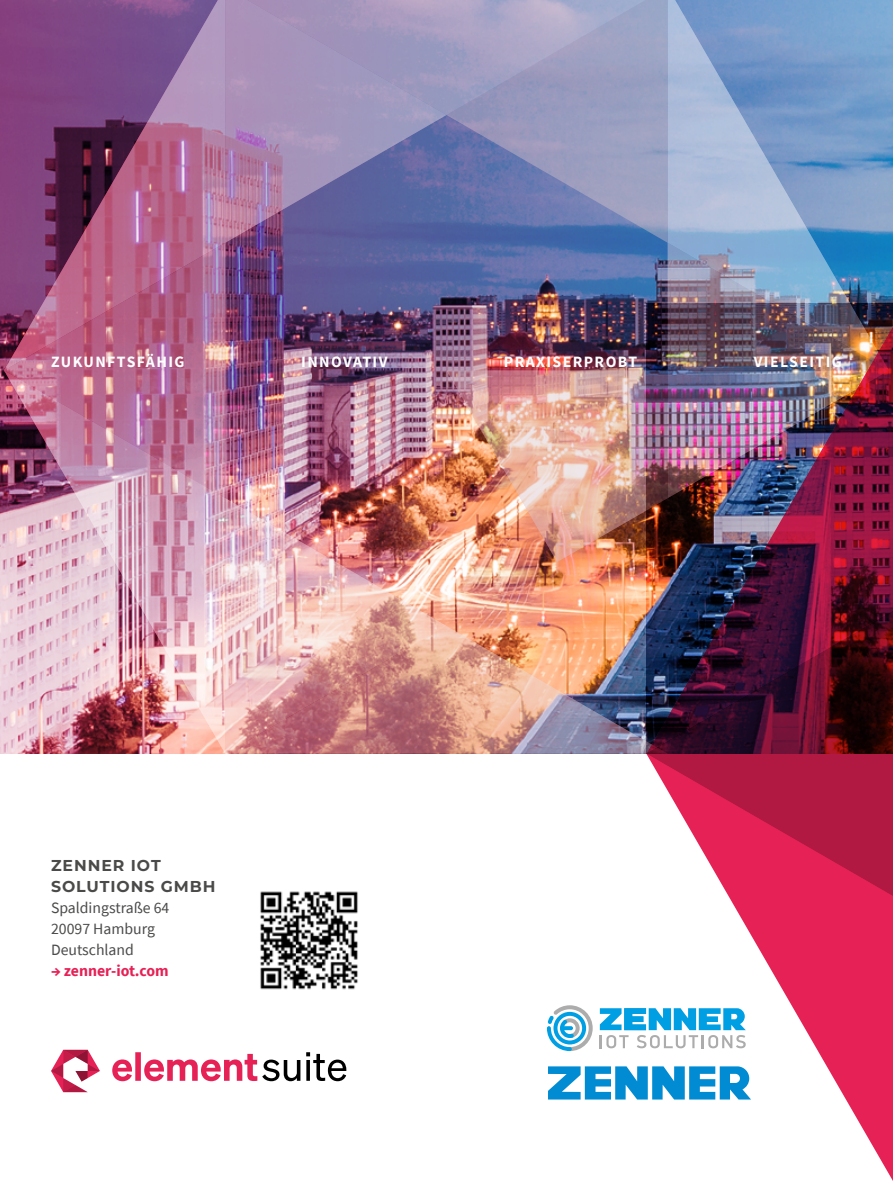
<style>
.page{position:relative;width:893px;height:1191px;background:#fff}
.page>*{position:absolute;margin:0;border:0;box-sizing:border-box;transform-origin:0 0}
.t1{font:700 15.75px "Source Sans Pro";letter-spacing:.09em;color:#fff}
.t2{font:15.75px/21px "Source Sans Pro";color:#4a4a49}
.t3{font:700 15.75px/21px "Montserrat";letter-spacing:.06em;color:#4a4a49}
.t4{font:700 15.75px "Source Sans Pro";color:#e62156}
</style>
<div class="page">
<svg style="left:112px;top:1052px;width:234px;height:29px"></svg>
<svg style="left:51px;top:1049px;width:49px;height:43px"></svg>
<img style="left:0;top:0;width:893px;height:753px">
<img style="left:646px;top:304px;width:247px;height:877px">
<img style="left:260px;top:891px;width:98px;height:99px">
<svg style="left:548px;top:1066px;width:203px;height:33px"></svg>
<svg style="left:600px;top:1008px;width:146px;height:40px"></svg>
<svg style="left:547px;top:1005px;width:46px;height:46px"></svg>
<p class="t1" style="left:51px;top:351px;width:135px">ZUKUNFTSFÄHIG</p>
<p class="t1" style="left:301px;top:351px;width:88px">INNOVATIV</p>
<p class="t1" style="left:504px;top:351px;width:135px">PRAXISERPROBT</p>
<p class="t1" style="left:754px;top:351px;width:90px">VIELSEITIG</p>
<p class="t3" style="left:51px;top:854px;width:166px">ZENNER IOT<br>SOLUTIONS GMBH</p>
<p class="t2" style="left:51px;top:897px;width:120px">Spaldingstraße 64<br>20097 Hamburg<br>Deutschland</p>
<p class="t4" style="left:51px;top:960px;width:119px">→ zenner-iot.com</p>
</div>
